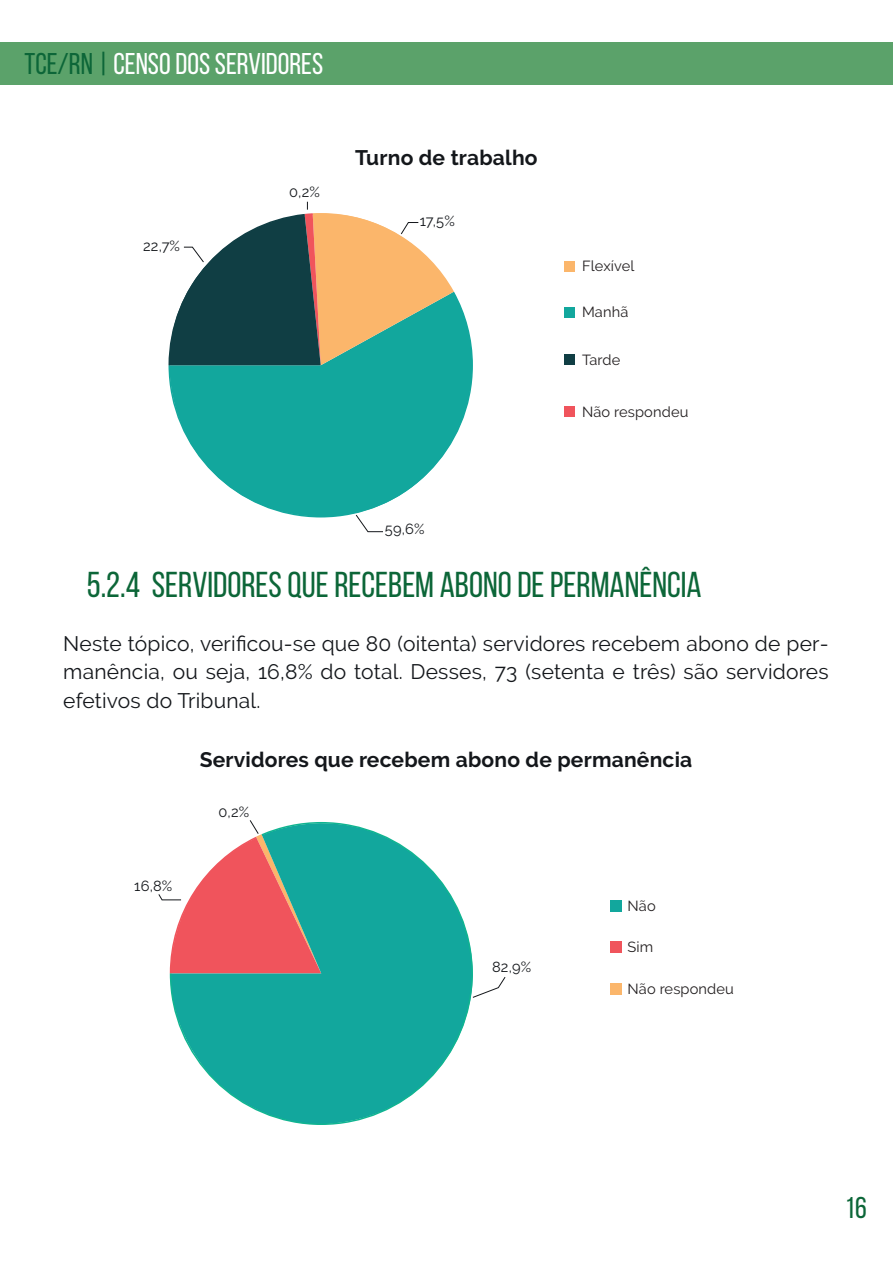
<style>
.page{position:relative;width:893px;height:1263px;background:#fff}
.page>*{position:absolute;margin:0;border:0;box-sizing:border-box;transform-origin:0 0}
.t1{font:36px "Bebas Neue";color:#0c6638}
.t2{font:30px "Bebas Neue";color:#fff}
.t3{font:30px "Bebas Neue";color:#0c6638}
.t4{font:21px/28.5px "Raleway";letter-spacing:.01em;color:#14171b;text-align:justify}
.t5{font:700 21px "Raleway";letter-spacing:.01em;color:#14171b}
.t6{font:14.55px "Raleway";letter-spacing:.01em;color:#231f20}
.t7{font:14.55px "Raleway";letter-spacing:.01em;color:#14171b}
.s1{color:#0c6638}
</style>
<div class="page">
<div style="left:0;top:43px;width:893px;height:42px;background:#5ba26a"></div>
<svg style="left:168px;top:293px;width:305px;height:225px"></svg>
<svg style="left:355px;top:514px;width:29px;height:18px"></svg>
<svg style="left:168px;top:202px;width:287px;height:165px"></svg>
<div style="left:564px;top:261px;width:10px;height:10px;background:#fbb66b"></div>
<div style="left:564px;top:307px;width:10px;height:10px;background:#12a79d"></div>
<div style="left:564px;top:355px;width:10px;height:10px;background:#103e44"></div>
<div style="left:564px;top:407px;width:10px;height:10px;background:#f0545c"></div>
<svg style="left:169px;top:822px;width:304px;height:303px"></svg>
<svg style="left:158px;top:820px;width:163px;height:155px"></svg>
<svg style="left:472px;top:976px;width:34px;height:22px"></svg>
<div style="left:610px;top:900px;width:11px;height:11px;background:#12a79d"></div>
<div style="left:610px;top:942px;width:11px;height:11px;background:#f0545c"></div>
<div style="left:610px;top:983px;width:11px;height:11px;background:#fbb66b"></div>
<h2 class="t2" style="left:25px;top:47px;width:300px"><span class="s1">TCE/RN |</span> CENSO DOS SERVIDORES</h2>
<p class="t7" style="left:143px;top:237px;width:38px">22,7%</p>
<p class="t7" style="left:289px;top:183px;width:32px">0,2%</p>
<p class="t5" style="left:355px;top:145px;width:184px">Turno de trabalho</p>
<p class="t7" style="left:420px;top:213px;width:37px">17,5%</p>
<p class="t7" style="left:385px;top:520px;width:41px">59,6%</p>
<p class="t6" style="left:582px;top:258px;width:54px">Flexível</p>
<p class="t6" style="left:582px;top:304px;width:48px">Manhã</p>
<p class="t6" style="left:582px;top:351px;width:40px">Tarde</p>
<p class="t6" style="left:582px;top:403px;width:108px">Não respondeu</p>
<h1 class="t1" style="left:87px;top:565px;width:616px">5.2.4 SERVIDORES QUE RECEBEM ABONO DE PERMANÊNCIA</h1>
<p class="t4" style="left:63px;top:629px;width:767px">Neste tópico, verificou-se que 80 (oitenta) servidores recebem abono de per&shy;manência, ou seja, 16,8% do total. Desses, 73 (setenta e três) são servidores efetivos do Tribunal.</p>
<p class="t5" style="left:200px;top:747px;width:494px">Servidores que recebem abono de permanência</p>
<p class="t7" style="left:134px;top:877px;width:40px">16,8%</p>
<p class="t7" style="left:219px;top:804px;width:32px">0,2%</p>
<p class="t7" style="left:492px;top:958px;width:41px">82,9%</p>
<p class="t6" style="left:628px;top:897px;width:30px">Não</p>
<p class="t6" style="left:628px;top:939px;width:27px">Sim</p>
<p class="t6" style="left:628px;top:980px;width:108px">Não respondeu</p>
<h2 class="t3" style="left:845px;top:1191px;width:23px">16</h2>
</div>
